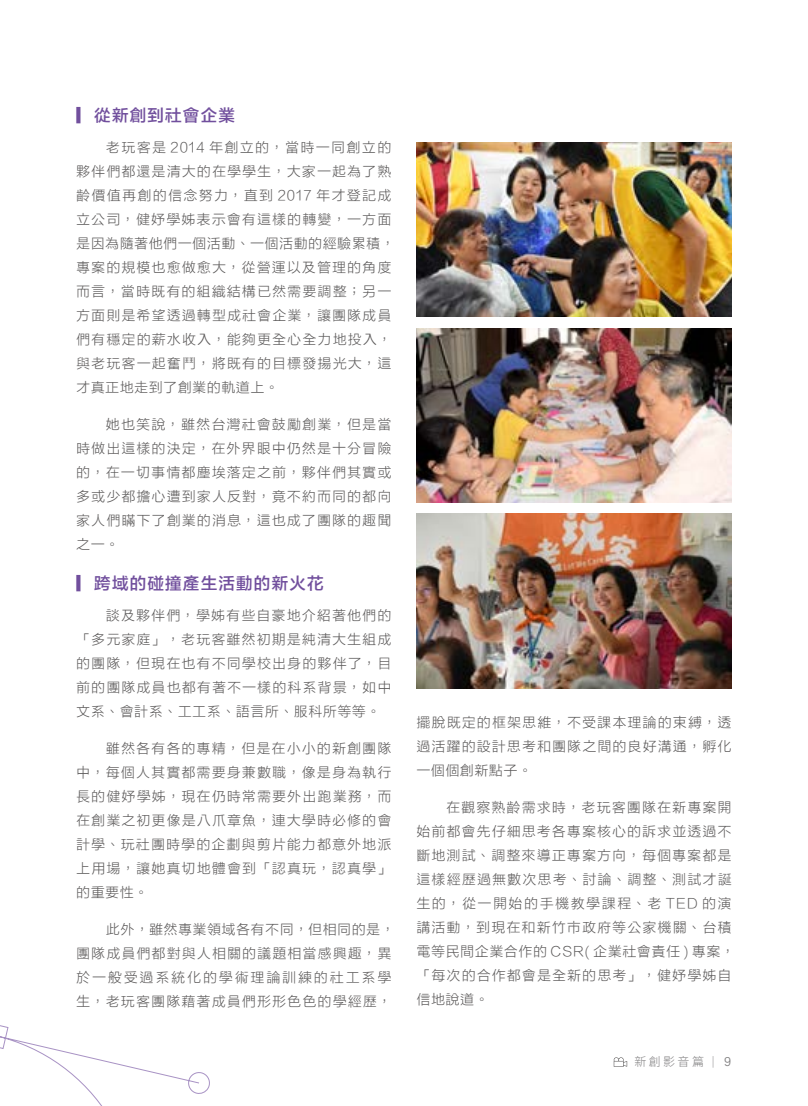
<style>
.page{position:relative;width:808px;height:1106px;background:#fff}
.page>*{position:absolute;margin:0;border:0;box-sizing:border-box;transform-origin:0 0}
.t1{font:16.5px "FZLTZHB B51 0";letter-spacing:.075em;color:#714f9d}
.t2{font:13.5px/24px "FZLTXHB B51 0";letter-spacing:.12em;color:#595757;text-align:justify}
.t3{font:300 12px "Noto Sans CJ Ktc";letter-spacing:.2em;color:#807f80}
.s1{font-family:"Adobe Ming Std";font-size:13.5px}
.s2{font-family:"Acumin Variable Concept";font-weight:400;font-size:13.5px}
</style>
<div class="page">
<img style="left:417px;top:142px;width:314px;height:175px">
<img style="left:417px;top:328px;width:314px;height:174px">
<img style="left:417px;top:514px;width:314px;height:174px">
<svg style="left:0;top:1025px;width:210px;height:81px"></svg>
<svg style="left:614px;top:1057px;width:13px;height:9px"></svg>
<p class="t1" style="left:77px;top:105px;width:160px">▎從新創到社會企業</p>
<p class="t2" style="left:77px;top:136px;width:320px;text-align:left;text-indent:30px">老玩客是 2014 年創立的，當時一同創立的夥伴們都還是清大的在學學生，大家一起為了熟齡價值再創的信念努力，直到 2017 年才登記成立公司，健妤學姊表示會有這樣的轉變，一方面是因為隨著他們一個活動、一個活動的經驗累積，專案的規模也愈做愈大，從營運以及管理的角度而言，當時既有的組織結構已然需要調整；另一方面則是希望透過轉型成社會企業，讓團隊成員們有穩定的薪水收入，能夠更全心全力地投入，與老玩客一起奮鬥，將既有的目標發揚光大，這才真正地走到了創業的軌道上。</p>
<p class="t2" style="left:77px;top:412px;width:316px;text-indent:30px">她也笑說，雖然台灣社會鼓勵創業，但是當時做出這樣的決定，在外界眼中仍然是十分冒險的，在一切事情都塵埃落定之前，夥伴們其實或多或少都擔心遭到家人反對，竟不約而同的都向家人們瞞下了創業的消息，這也成了團隊的趣聞之一。</p>
<p class="t1" style="left:77px;top:573px;width:249px">▎跨域的碰撞產生活動的新火花</p>
<p class="t2" style="left:77px;top:603px;width:316px;text-indent:30px">談及夥伴們，學姊有些自豪地介紹著他們的「多元家庭」，老玩客雖然初期是純清大生組成的團隊，但現在也有不同學校出身的夥伴了，目前的團隊成員也都有著不一樣的科系背景，如中文系、會計系、工工系、語言所、服科所等等。</p>
<p class="t2" style="left:77px;top:736px;width:316px;text-indent:30px">雖然各有各的專精，但是在小小的新創團隊中，每個人其實都需要身兼數職，像是身為執行長的健妤學姊，現在仍時常需要外出跑業務，而在創業之初更像是八爪章魚，連大學時必修的會計學、玩社團時學的企劃與剪片能力都意外地派上用場，讓她真切地體會到「認真玩，認真學」的重要性。</p>
<p class="t2" style="left:77px;top:917px;width:320px;text-align:left;text-indent:30px">此外，雖然專業領域各有不同，但相同的是，團隊成員們都對與人相關的議題相當感興趣，異於一般受過系統化的學術理論訓練的社工系學生，老玩客團隊藉著成員們形形色色的學經歷，</p>
<p class="t2" style="left:417px;top:710px;width:316px">擺脫既定的框架思維，不受課本理論的束縛，透過活躍的設計思考和團隊之間的良好溝通，孵化一個個創新點子。</p>
<p class="t2" style="left:417px;top:795px;width:320px;text-align:left;text-indent:30px">在觀察熟齡需求時，老玩客團隊在新專案開始前都會先仔細思考各專案核心的訴求並透過不斷地測試、調整來導正專案方向，每個專案都是這樣經歷過無數次思考、討論、調整、測試才誕生的，從一開始的手機教學課程、老 TED 的演講活動，到現在和新竹市政府等公家機關、台積電等民間企業合作的 CSR( 企業社會責任 ) 專案，「每次的合作都會是全新的思考」，健妤學姊自信地說道。</p>
<p class="t3" style="left:634px;top:1055px;width:98px">新創影音篇<span class="s1">｜</span> <span class="s2">9</span></p>
</div>
